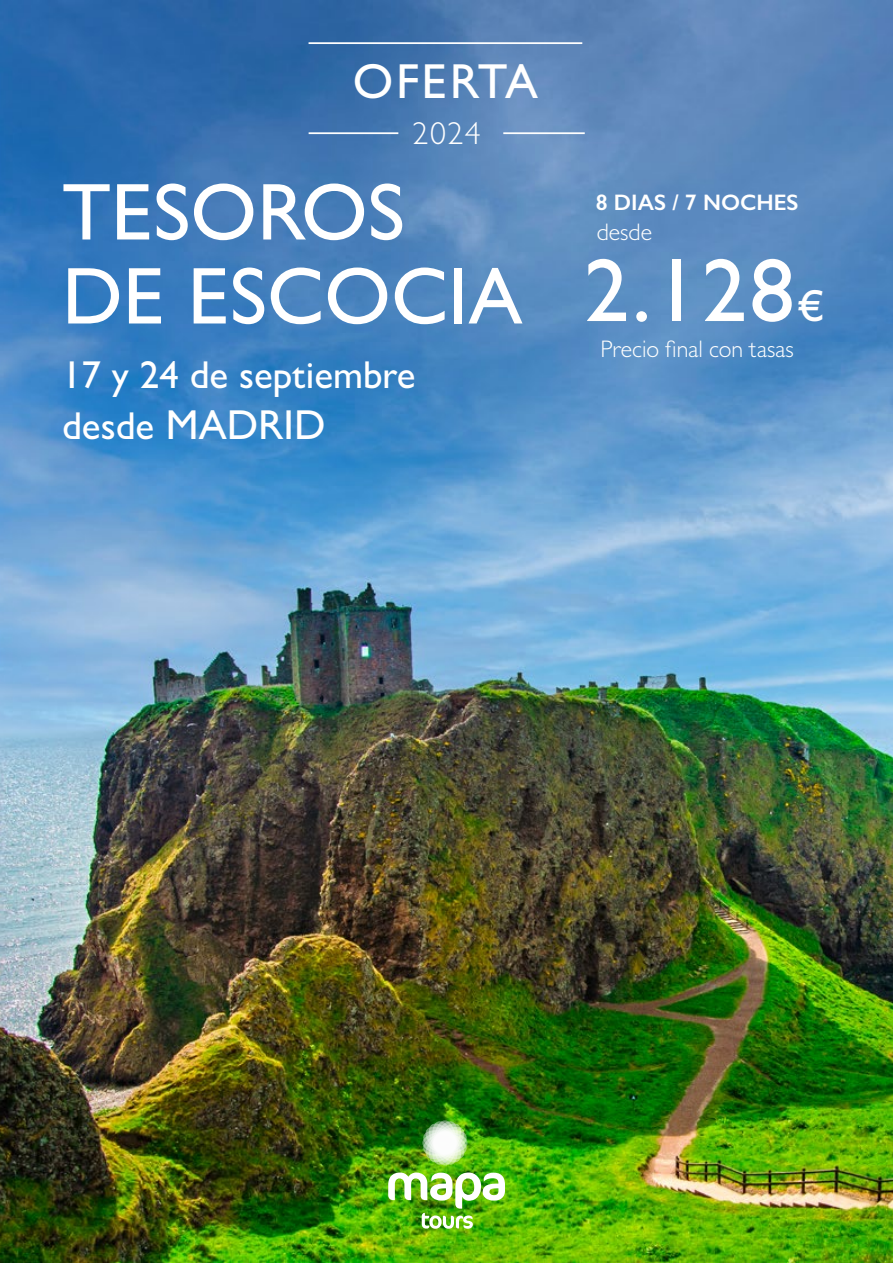
<style>
.page{position:relative;width:893px;height:1263px;background:#fff}
.page>*{position:absolute;margin:0;border:0;box-sizing:border-box;transform-origin:0 0}
.t1{font:500 90px "Gill Sans";color:#fff}
.t2{font:500 81px/84px "Gill Sans";color:#fff}
.t3{font:500 49.35px "Gill Sans";letter-spacing:.05em;color:#fff}
.t4{font:500 42px "Gill Sans";color:#fff}
.t5{font:500 39px "Gill Sans";color:#fff}
.t6{font:300 31.8px "Gill Sans";color:#fff}
.t7{font:300 24px "Gill Sans";color:#fff}
.t8{font:600 22.5px "Gill Sans";color:#fff}
.s1{font-size:39px}
.s2{font-size:45px}
</style>
<div class="page">
<img style="left:0;top:0;width:893px;height:1263px">
<div style="left:422px;top:1132px;width:45px;height:22px;background:#307e30;border-radius:50%"></div>
<svg style="left:423px;top:1121px;width:44px;height:44px"></svg>
<img style="left:388px;top:1172px;width:117px;height:57px">
<hr style="left:309px;top:132px;width:89px;height:2px;background:#fff">
<hr style="left:309px;top:42px;width:273px;height:2px;background:#fff">
<hr style="left:503px;top:132px;width:82px;height:2px;background:#fff">
<h3 class="t3" style="left:353px;top:52px;width:187px">OFERTA</h3>
<h3 class="t6" style="left:413px;top:114px;width:70px">2024</h3>
<h2 class="t2" style="left:62px;top:169px;width:462px">TESOROS<br>DE ESCOCIA</h2>
<h3 class="t5" style="left:62px;top:352px;width:355px">17 y 24 de septiembre</h3>
<h3 class="t4" style="left:62px;top:400px;width:265px"><span class="s1">desde</span> MADRID</h3>
<p class="t8" style="left:596px;top:189px;width:204px">8 DIAS / 7 NOCHES</p>
<p class="t7" style="left:597px;top:218px;width:57px">desde</p>
<h1 class="t1" style="left:584px;top:237px;width:242px">2.128<span class="s2">€</span></h1>
<p class="t7" style="left:600px;top:334px;width:195px">Precio final con tasas</p>
</div>
